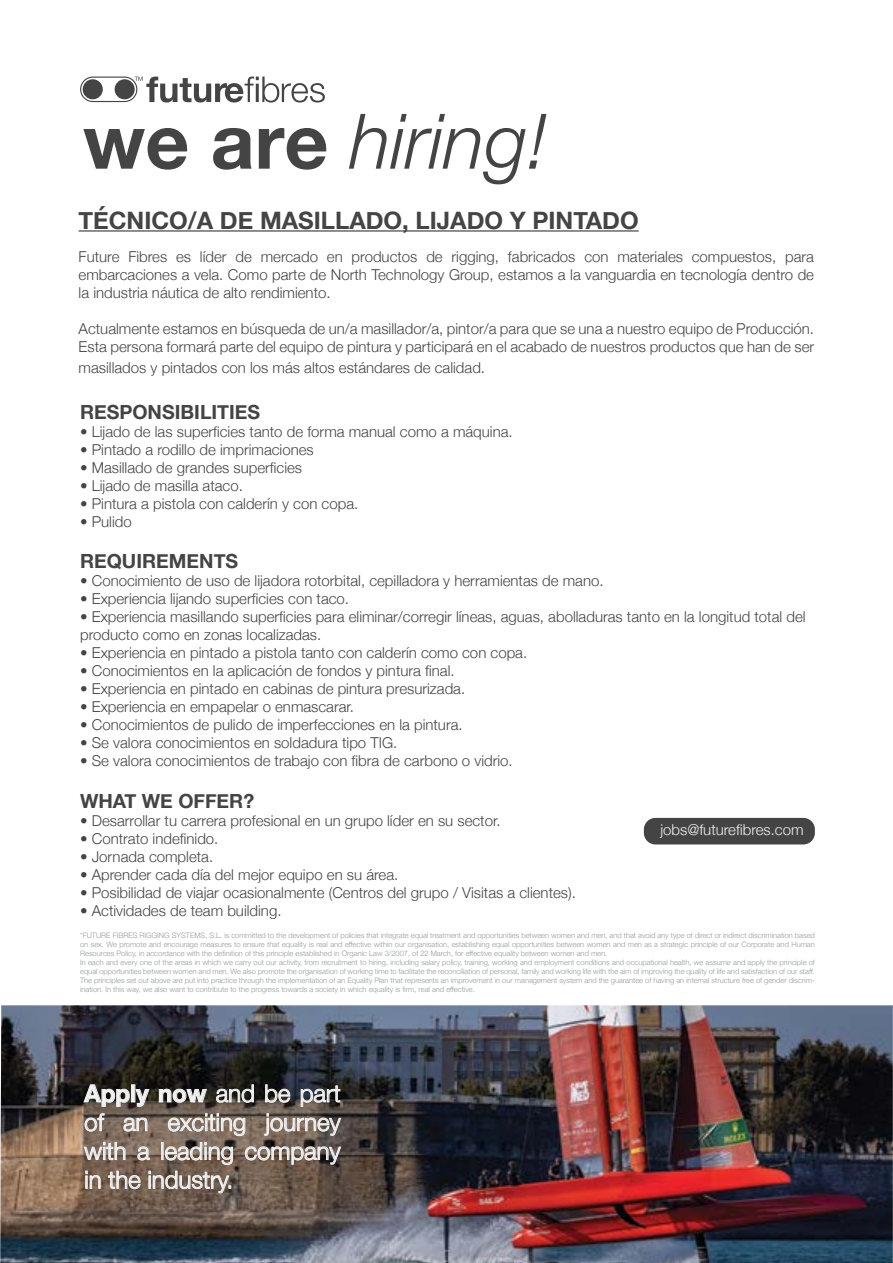
<style>
.page{position:relative;width:893px;height:1263px;background:#fff}
.page>*{position:absolute;margin:0;border:0;box-sizing:border-box;transform-origin:0 0}
.t1{font:italic 300 76.65px "Helvetica Neue";color:#444}
.t2{font:300 24px/28.8px "Helvetica Neue";color:#f1f1f2;text-align:justify}
.t3{font:700 24px "Helvetica Neue";color:#444}
.t4{font:700 19.5px "Helvetica Neue";color:#444}
.t5{font:300 15px/18px "Helvetica Neue";color:#444}
.t6{font:300 15px "Helvetica Neue";color:#f1f1f2}
.t7{font:300 7.5px/9px "Helvetica Neue";color:#97999b}
.s1{font-weight:700;font-style:normal}
.s2{font-weight:700}
</style>
<div class="page">
<svg style="left:80px;top:77px;width:245px;height:26px"></svg>
<hr style="left:79px;top:230px;width:560px;height:2px;background:#444">
<img style="left:0;top:1005px;width:893px;height:258px">
<div style="left:644px;top:818px;width:171px;height:26px;background:#444;border-radius:12px"></div>
<h1 class="t1" style="left:83px;top:81px;width:467px"><span class="s1">we are</span> hiring!</h1>
<h2 class="t3" style="left:79px;top:201px;width:562px">TÉCNICO/A DE MASILLADO, LIJADO Y PINTADO</h2>
<p class="t5" style="left:79px;top:246px;width:737px;text-align:justify">Future Fibres es líder de mercado en productos de rigging, fabricados con materiales compuestos, para embarcaciones a vela. Como parte de North Technology Group, estamos a la vanguardia en tecnología dentro de la industria náutica de alto rendimiento.</p>
<p class="t5" style="left:79px;top:318px;width:737px">Actualmente estamos en búsqueda de un/a masillador/a, pintor/a para que se una a nuestro equipo de Producción.<br>Esta persona formará parte del equipo de pintura y participará en el acabado de nuestros productos que han de ser</p>
<p class="t5" style="left:79px;top:358px;width:408px">masillados y pintados con los más altos estándares de calidad.</p>
<h3 class="t4" style="left:80px;top:397px;width:182px">RESPONSIBILITIES</h3>
<p class="t5" style="left:80px;top:422px;width:434px">• Lijado de las superficies tanto de forma manual como a máquina.</p>
<p class="t5" style="left:80px;top:440px;width:235px">• Pintado a rodillo de imprimaciones</p>
<p class="t5" style="left:80px;top:458px;width:224px">• Masillado de grandes superficies</p>
<p class="t5" style="left:80px;top:476px;width:164px">• Lijado de masilla ataco.</p>
<p class="t5" style="left:80px;top:494px;width:280px">• Pintura a pistola con calderín y con copa.</p>
<p class="t5" style="left:80px;top:512px;width:53px">• Pulido</p>
<h3 class="t4" style="left:80px;top:546px;width:160px">REQUIREMENTS</h3>
<p class="t5" style="left:80px;top:571px;width:525px">• Conocimiento de uso de lijadora rotorbital, cepilladora y herramientas de mano.</p>
<p class="t5" style="left:80px;top:589px;width:270px">• Experiencia lijando superficies con taco.</p>
<p class="t5" style="left:80px;top:607px;width:727px">• Experiencia masillando superficies para eliminar/corregir líneas, aguas, abolladuras tanto en la longitud total del producto como en zonas localizadas.</p>
<p class="t5" style="left:80px;top:643px;width:449px">• Experiencia en pintado a pistola tanto con calderín como con copa.</p>
<p class="t5" style="left:80px;top:661px;width:376px">• Conocimientos en la aplicación de fondos y pintura final.</p>
<p class="t5" style="left:80px;top:679px;width:387px">• Experiencia en pintado en cabinas de pintura presurizada.</p>
<p class="t5" style="left:80px;top:697px;width:276px">• Experiencia en empapelar o enmascarar.</p>
<p class="t5" style="left:80px;top:715px;width:384px">• Conocimientos de pulido de imperfecciones en la pintura.</p>
<p class="t5" style="left:80px;top:733px;width:319px">• Se valora conocimientos en soldadura tipo TIG.</p>
<p class="t5" style="left:80px;top:751px;width:434px">• Se valora conocimientos de trabajo con fibra de carbono o vidrio.</p>
<h3 class="t4" style="left:80px;top:786px;width:176px">WHAT WE OFFER?</h3>
<p class="t5" style="left:80px;top:810px;width:422px">• Desarrollar tu carrera profesional en un grupo líder en su sector.</p>
<p class="t5" style="left:80px;top:828px;width:140px">• Contrato indefinido.</p>
<p class="t5" style="left:80px;top:846px;width:135px">• Jornada completa.</p>
<p class="t5" style="left:80px;top:864px;width:320px">• Aprender cada día del mejor equipo en su área.</p>
<p class="t5" style="left:80px;top:882px;width:497px">• Posibilidad de viajar ocasionalmente (Centros del grupo / Visitas a clientes).</p>
<p class="t5" style="left:80px;top:900px;width:203px">• Actividades de team building.</p>
<p class="t6" style="left:660px;top:818px;width:145px">jobs@futurefibres.com</p>
<p class="t7" style="left:80px;top:930px;width:736px">*FUTURE FIBRES RIGGING SYSTEMS, S.L. is committed to the development of policies that integrate equal treatment and opportunities between women and men, and that avoid any type of direct or indirect discrimination based on sex. We promote and encourage measures to ensure that equality is real and effective within our organisation, establishing equal opportunities between women and men as a strategic principle of our Corporate and Human Resources Policy, in accordance with the definition of this principle established in Organic Law 3/2007, of 22 March, for effective equality between women and men.<br>In each and every one of the areas in which we carry out our activity, from recruitment to hiring, including salary policy, training, working and employment conditions and occupational health, we assume and apply the principle of equal opportunities between women and men. We also promote the organisation of working time to facilitate the reconciliation of personal, family and working life with the aim of improving the quality of life and satisfaction of our staff.<br>The principles set out above are put into practice through the implementation of an Equality Plan that represents an improvement in our management system and the guarantee of having an internal structure free of gender discrim&shy;ination. In this way, we also want to contribute to the progress towards a society in which equality is firm, real and effective.</p>
<h2 class="t2" style="left:84px;top:1077px;width:258px"><span class="s2">Apply now</span> and be part of an exciting journey with a leading company in the industry.</h2>
</div>
